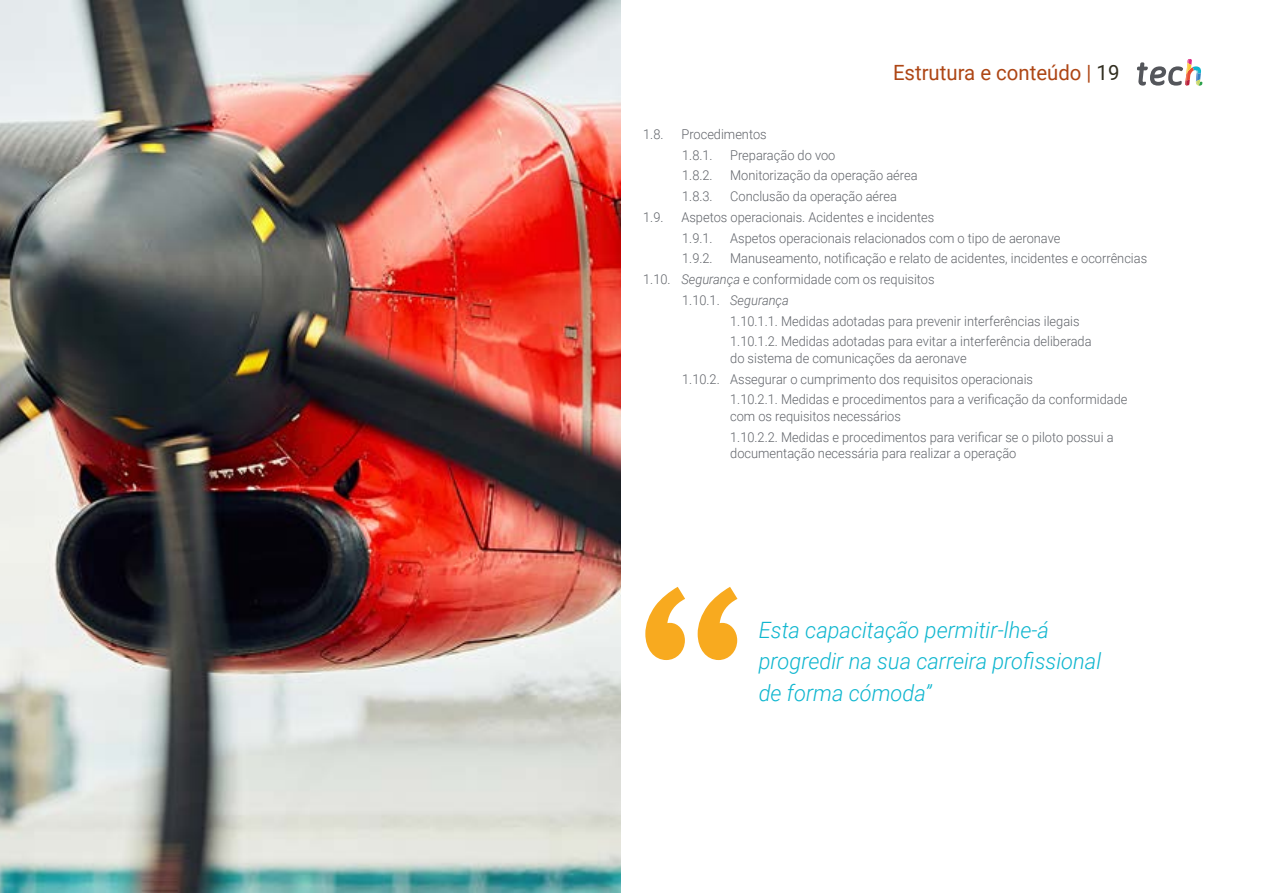
<style>
.page{position:relative;width:1263px;height:893px;background:#fff}
.page>*{position:absolute;margin:0;border:0;box-sizing:border-box;transform-origin:0 0}
.t1{font:italic 300 22.5px/31.5px "Roboto";color:#0fb6cf}
.t2{font:21px "Roboto";color:#ae4615}
.t3{font:300 13.5px/20.7px "Roboto";color:#61646a;scale:.95 1}
.t4{font:italic 300 13.5px "Roboto";color:#61646a;scale:.95 1}
.s1{color:#312e20}
.s2{font-style:italic}
.s3{font-style:normal}
</style>
<div class="page">
<svg style="left:1137px;top:59px;width:65px;height:27px"></svg>
<svg style="left:645px;top:587px;width:92px;height:73px"></svg>
<img style="left:0;top:0;width:621px;height:893px">
<p class="t3" style="left:643px;top:123px;width:23px">1.8.</p>
<p class="t3" style="left:681px;top:123px;width:91px">Procedimentos<br>1.8.1.</p>
<p class="t3" style="left:730px;top:144px;width:112px">Preparação do voo</p>
<h2 class="t2" style="left:893px;top:57px;width:228px">Estrutura e conteúdo | <span class="s1">19</span></h2>
<p class="t3" style="left:682px;top:165px;width:34px">1.8.2.</p>
<p class="t3" style="left:730px;top:165px;width:199px">Monitorização da operação aérea</p>
<p class="t3" style="left:682px;top:185px;width:34px">1.8.3.</p>
<p class="t3" style="left:730px;top:185px;width:177px">Conclusão da operação aérea</p>
<p class="t3" style="left:643px;top:206px;width:23px">1.9.</p>
<p class="t3" style="left:681px;top:206px;width:268px">Aspetos operacionais. Acidentes e incidentes<br>1.9.1.</p>
<p class="t3" style="left:730px;top:227px;width:349px">Aspetos operacionais relacionados com o tipo de aeronave</p>
<p class="t3" style="left:682px;top:248px;width:34px">1.9.2.</p>
<p class="t3" style="left:730px;top:248px;width:440px">Manuseamento, notificação e relato de acidentes, incidentes e ocorrências</p>
<p class="t3" style="left:643px;top:268px;width:308px">1.10. <span class="s2">Segurança</span> e conformidade com os requisitos</p>
<p class="t4" style="left:682px;top:291px;width:114px"><span class="s3">1.10.1.</span> Segurança</p>
<p class="t3" style="left:730px;top:310px;width:369px">1.10.1.1. Medidas adotadas para prevenir interferências ilegais</p>
<p class="t3" style="left:730px;top:331px;width:382px">1.10.1.2. Medidas adotadas para evitar a interferência deliberada</p>
<p class="t3" style="left:730px;top:347px;width:250px">do sistema de comunicações da aeronave</p>
<p class="t3" style="left:682px;top:368px;width:371px">1.10.2. Assegurar o cumprimento dos requisitos operacionais</p>
<p class="t3" style="left:730px;top:389px;width:420px">1.10.2.1. Medidas e procedimentos para a verificação da conformidade</p>
<p class="t3" style="left:730px;top:405px;width:405px">com os requisitos necessários<br>1.10.2.2. Medidas e procedimentos para verificar se o piloto possui a</p>
<p class="t3" style="left:730px;top:442px;width:303px">documentação necessária para realizar a operação</p>
<h1 class="t1" style="left:759px;top:613px;width:344px">Esta capacitação permitir-lhe-á progredir na sua carreira profissional de forma cómoda”</h1>
</div>
